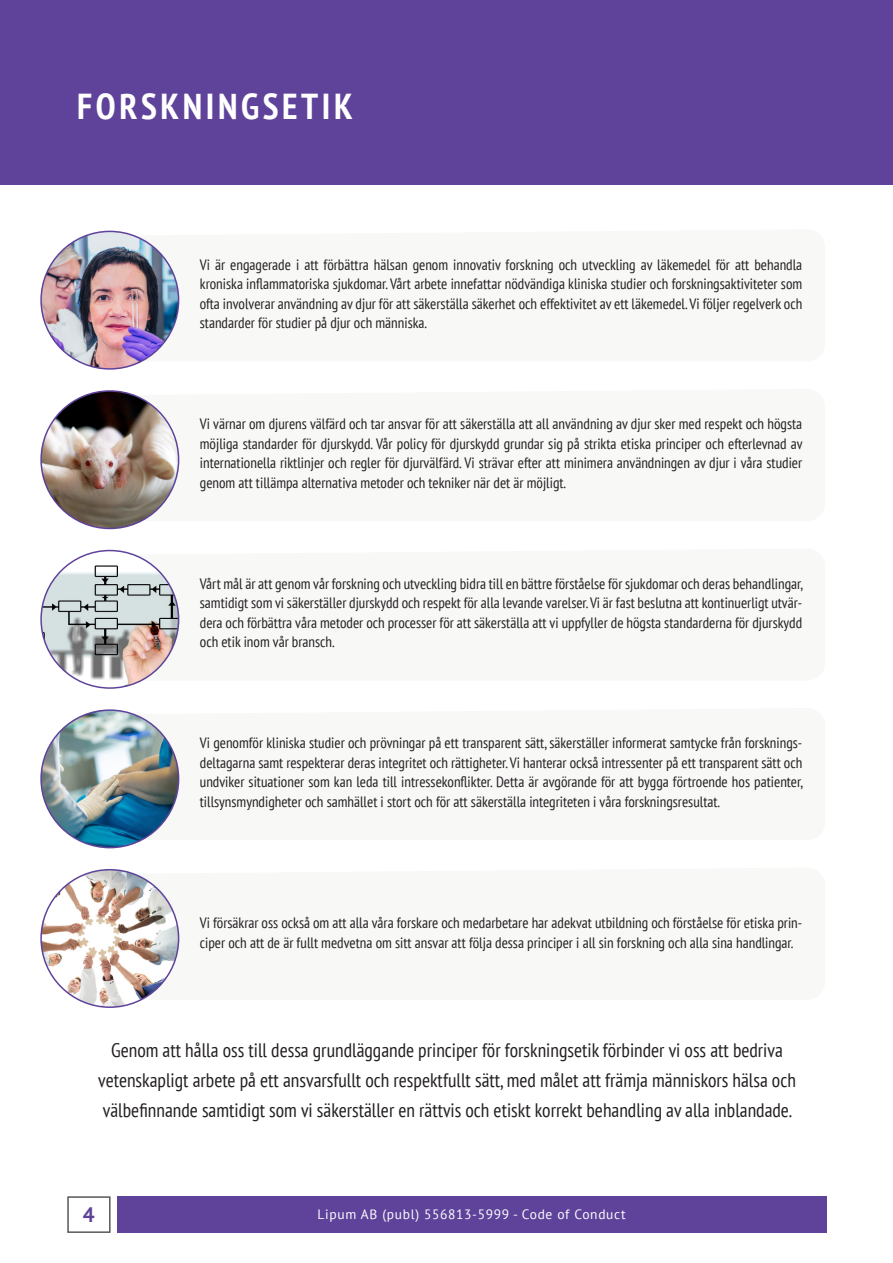
<style>
.page{position:relative;width:893px;height:1263px;background:#fff}
.page>*{position:absolute;margin:0;border:0;box-sizing:border-box;transform-origin:0 0}
.t1{font:700 condensed 36px "PT Sans";letter-spacing:.1em;color:#fff}
.t2{font:700 21px "PT Sans";color:#5f439b}
.t3{font:condensed 19.5px/30px "PT Sans";color:#231f20;text-align:center}
.t4{font:condensed 15px/19.5px "PT Sans";color:#231f20;text-align:justify}
.t5{font:13.5px "PT Sans";letter-spacing:.05em;color:#fff}
</style>
<div class="page">
<div style="left:117px;top:1196px;width:709px;height:37px;background:#5f439b"></div>
<div style="left:67px;top:1196px;width:44px;height:37px;border:2px solid #57585a"></div>
<div style="left:0;top:0;width:893px;height:185px;background:#5f439b"></div>
<img style="left:41px;top:231px;width:138px;height:138px;border-radius:69px">
<img style="left:42px;top:391px;width:137px;height:137px">
<img style="left:41px;top:550px;width:138px;height:138px;border-radius:69px">
<img style="left:41px;top:710px;width:138px;height:138px;border-radius:69px">
<img style="left:41px;top:870px;width:138px;height:137px;border-radius:69px">
<p class="t1" style="left:77px;top:83px;width:277px">FORSKNINGSETIK</p>
<p class="t4" style="left:200px;top:254px;width:604px">Vi är engagerade i att förbättra hälsan genom innovativ forskning och utveckling av läkemedel för att behandla kroniska inflammatoriska sjukdomar. Vårt arbete innefattar nödvändiga kliniska studier och forskningsaktiviteter som ofta involverar användning av djur för att säkerställa säkerhet och effektivitet av ett läkemedel. Vi följer regelverk och standarder för studier på djur och människa.</p>
<p class="t4" style="left:200px;top:414px;width:604px">Vi värnar om djurens välfärd och tar ansvar för att säkerställa att all användning av djur sker med respekt och högsta möjliga standarder för djurskydd. Vår policy för djurskydd grundar sig på strikta etiska principer och efterlevnad av internationella riktlinjer och regler för djurvälfärd. Vi strävar efter att minimera användningen av djur i våra studier genom att tillämpa alternativa metoder och tekniker när det är möjligt.</p>
<p class="t4" style="left:200px;top:573px;width:605px">Vårt mål är att genom vår forskning och utveckling bidra till en bättre förståelse för sjukdomar och deras behandlingar, samtidigt som vi säkerställer djurskydd och respekt för alla levande varelser. Vi är fast beslutna att kontinuerligt utvär&shy;dera och förbättra våra metoder och processer för att säkerställa att vi uppfyller de högsta standarderna för djurskydd och etik inom vår bransch.</p>
<p class="t4" style="left:200px;top:733px;width:605px">Vi genomför kliniska studier och prövningar på ett transparent sätt, säkerställer informerat samtycke från forsknings&shy;deltagarna samt respekterar deras integritet och rättigheter. Vi hanterar också intressenter på ett transparent sätt och undviker situationer som kan leda till intressekonflikter. Detta är avgörande för att bygga förtroende hos patienter, tillsynsmyndigheter och samhället i stort och för att säkerställa integriteten i våra forskningsresultat.</p>
<p class="t4" style="left:200px;top:913px;width:604px">Vi försäkrar oss också om att alla våra forskare och medarbetare har adekvat utbildning och förståelse för etiska prin&shy;ciper och att de är fullt medvetna om sitt ansvar att följa dessa principer i all sin forskning och alla sina handlingar.</p>
<p class="t3" style="left:98px;top:1035px;width:699px">Genom att hålla oss till dessa grundläggande principer för forskningsetik förbinder vi oss att bedriva vetenskapligt arbete på ett ansvarsfullt och respektfullt sätt, med målet att främja människors hälsa och välbefinnande samtidigt som vi säkerställer en rättvis och etiskt korrekt behandling av alla inblandade.</p>
<h2 class="t2" style="left:83px;top:1201px;width:13px">4</h2>
<p class="t5" style="left:318px;top:1205px;width:309px">Lipum AB (publ) 556813-5999 - Code of Conduct</p>
</div>
